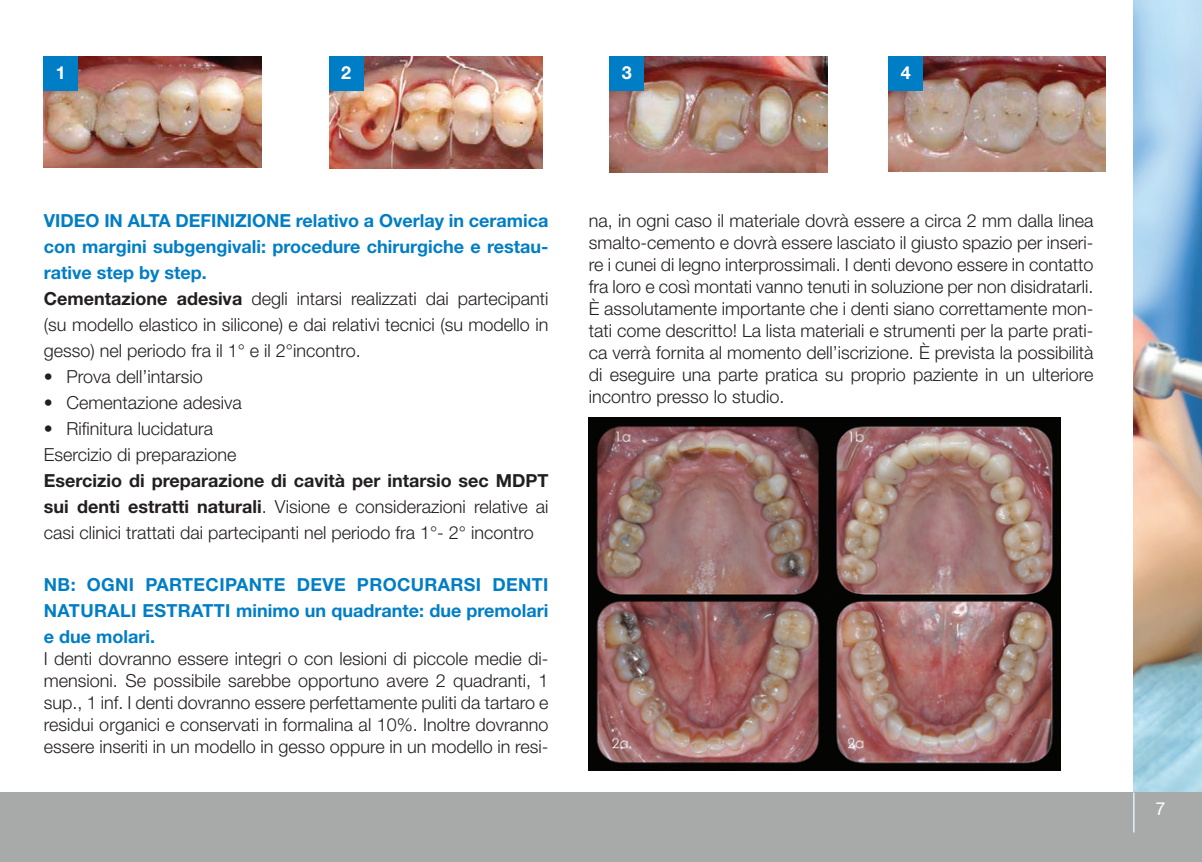
<style>
.page{position:relative;width:1202px;height:862px;background:#fff}
.page>*{position:absolute;margin:0;border:0;box-sizing:border-box;transform-origin:0 0}
.t1{font:300 18px/22px "Helvetica Neue LT Std";color:#231f20;text-align:justify}
.t2{font:700 18px/26px "Helvetica Neue LT Std";color:#007ec5;text-align:justify}
.t3{font:700 18px "Helvetica Neue LT Std";color:#fff}
.t4{font:18px "Helvetica Neue LT Std";color:#fff}
.s1{font-weight:700;color:#007ec5}
.s2{font-weight:700}
</style>
<div class="page">
<img style="left:1134px;top:0;width:68px;height:792px">
<div style="left:0;top:792px;width:1202px;height:70px;background:#a8aaaa"></div>
<hr style="left:1133px;top:792px;width:1px;height:40px;background:#e1f4fc">
<img style="left:44px;top:57px;width:218px;height:110px">
<div style="left:44px;top:57px;width:34px;height:34px;background:#007ec5"></div>
<img style="left:329px;top:57px;width:213px;height:112px">
<div style="left:329px;top:57px;width:34px;height:34px;background:#007ec5"></div>
<img style="left:610px;top:57px;width:218px;height:115px">
<div style="left:610px;top:57px;width:34px;height:34px;background:#007ec5"></div>
<img style="left:889px;top:57px;width:217px;height:115px">
<div style="left:889px;top:57px;width:34px;height:34px;background:#007ec5"></div>
<img style="left:589px;top:417px;width:471px;height:353px">
<p class="t3" style="left:56px;top:62px;width:12px">1</p>
<p class="t3" style="left:341px;top:62px;width:12px">2</p>
<p class="t3" style="left:622px;top:62px;width:12px">3</p>
<p class="t3" style="left:901px;top:62px;width:12px">4</p>
<p class="t1" style="left:44px;top:207px;width:506px;line-height:26px;text-align:left"><span class="s1">VIDEO IN ALTA DEFINIZIONE relativo a Overlay in ceramica con margini subgengivali: procedure chirurgiche e restau&shy;rative step by step.<br></span><span class="s2">Cementazione adesiva</span> degli intarsi realizzati dai partecipanti (su modello elastico in silicone) e dai relativi tecnici (su modello in gesso) nel periodo fra il 1° e il 2°incontro.</p>
<p class="t1" style="left:44px;top:365px;width:160px">• Prova dell’intarsio</p>
<p class="t1" style="left:44px;top:391px;width:199px">• Cementazione adesiva</p>
<p class="t1" style="left:44px;top:415px;width:194px;line-height:26px">• Rifinitura lucidatura<br>Esercizio di preparazione</p>
<p class="t1" style="left:44px;top:467px;width:506px;line-height:26px"><span class="s2">Esercizio di preparazione di cavità per intarsio sec MDPT sui denti estratti naturali</span>. Visione e considerazioni relative ai casi clinici trattati dai partecipanti nel periodo fra 1°- 2° incontro</p>
<p class="t2" style="left:44px;top:571px;width:506px">NB: OGNI PARTECIPANTE DEVE PROCURARSI DENTI NATURALI ESTRATTI minimo un quadrante: due premolari e due molari.</p>
<p class="t1" style="left:44px;top:647px;width:506px">I denti dovranno essere integri o con lesioni di piccole medie di&shy;mensioni. Se possibile sarebbe opportuno avere 2 quadranti, 1 sup., 1 inf. I denti dovranno essere perfettamente puliti da tartaro e residui organici e conservati in formalina al 10%. Inoltre dovranno essere inseriti in un modello in gesso oppure in un modello in resi-</p>
<p class="t1" style="left:589px;top:209px;width:506px">na, in ogni caso il materiale dovrà essere a circa 2 mm dalla linea smalto-cemento e dovrà essere lasciato il giusto spazio per inseri&shy;re i cunei di legno interprossimali. I denti devono essere in contatto fra loro e così montati vanno tenuti in soluzione per non disidratarli.<br>È assolutamente importante che i denti siano correttamente mon&shy;tati come descritto! La lista materiali e strumenti per la parte prati&shy;ca verrà fornita al momento dell’iscrizione. È prevista la possibilità di eseguire una parte pratica su proprio paziente in un ulteriore incontro presso lo studio.</p>
<p class="t4" style="left:1155px;top:798px;width:12px">7</p>
</div>
